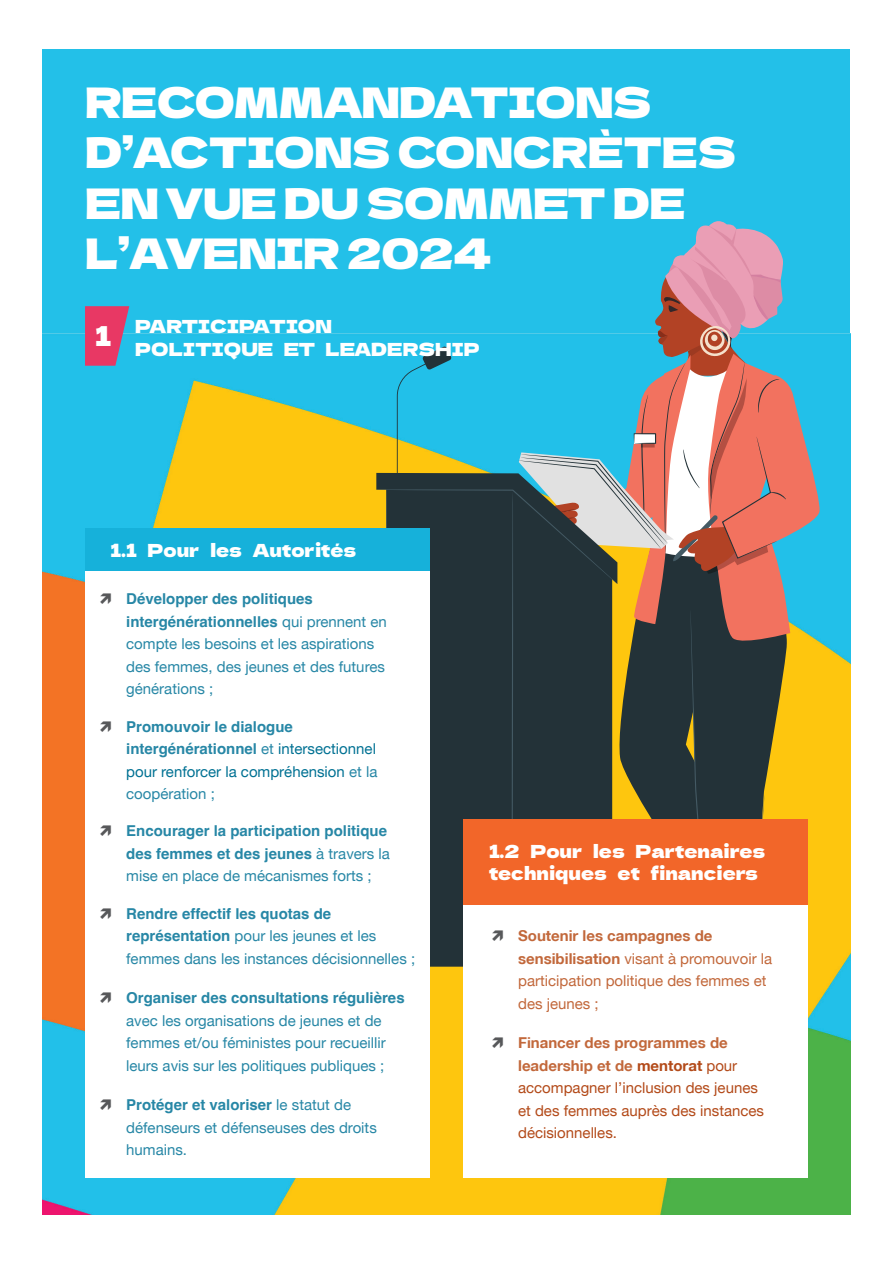
<style>
.page{position:relative;width:893px;height:1263px;background:#fff}
.page>*{position:absolute;margin:0;border:0;box-sizing:border-box;transform-origin:0 0}
.titre_1{font:42px/50.4px "Dela Gothic One";letter-spacing:-.02em;color:#fff}
.titre_2{font:27px "Dela Gothic One";color:#fff}
.titre_2-2{font:18px/22.5px "Dela Gothic One";color:#fff}
.t1{font:15px/22.5px "Helvetica Neue LT";color:#2787a6}
.t2{font:15px/22.5px "Helvetica Neue LT";color:#b34a19}
.t3{font:15px/22.5px "Helvetica Neue LT";color:#007193}
.t4{font:15px/22.5px "Helvetica Neue LT";color:#c2683b}
.t5{font:700 15px/22.5px "Helvetica";color:#2787a6}
.s1{font-family:"Helvetica";font-weight:700}
.s2{font-family:"Helvetica";font-weight:700;color:#2787a6}
.s3{color:#2787a6}
.s4{font-family:"Helvetica Neue LT";font-weight:400}
.s5{font-weight:700}
.s6{font-weight:700;color:#c2683b}
</style>
<div class="page">
<div style="left:43px;top:49px;width:807px;height:423px;background:#23c0e8"></div>
<img style="left:43px;top:380px;width:807px;height:834px">
<div style="left:85px;top:571px;width:344px;height:607px;background:#fff"></div>
<div style="left:463px;top:905px;width:345px;height:273px;background:#fff"></div>
<div style="left:85px;top:528px;width:344px;height:43px;background:#16b1da"></div>
<svg style="left:85px;top:306px;width:44px;height:60px;background:#c84d79"></svg>
<svg style="left:376px;top:221px;width:444px;height:746px"></svg>
<p class="titre_1" style="left:85px;top:74px;width:653px">RECOMMANDATIONS<br>D’ACTIONS CONCRÈTES<br>EN VUE DU SOMMET DE<br>L’AVENIR 2024</p>
<p class="titre_2" style="left:95px;top:315px;width:17px">1</p>
<p class="titre_2-2" style="left:135px;top:314px;width:346px">PARTICIPATION<br>POLITIQUE ET LEADERSHIP</p>
<p class="titre_2-2" style="left:111px;top:538px;width:247px">1.1 Pour les Autorités</p>
<p class="t1" style="left:126px;top:587px;width:262px"><span class="s1">Développer des politiques intergénérationnelles</span> qui prennent en compte les besoins et les aspirations des femmes, des jeunes et des futures générations ;</p>
<p class="t3" style="left:126px;top:715px;width:253px"><span class="s2">Promouvoir le dialogue intergénérationnel</span> <span class="s3">et</span> intersectionnel pour renforcer la compréhension <span class="s3">et la coopération ;</span></p>
<p class="t5" style="left:126px;top:821px;width:265px">Encourager la participation politique des femmes et des jeunes <span class="s4">à travers la mise en place de mécanismes forts ;</span></p>
<p class="t1" style="left:126px;top:902px;width:290px"><span class="s1">Rendre effectif les quotas de représentation</span> pour les jeunes et les femmes dans les instances décisionnelles ;</p>
<p class="t1" style="left:126px;top:986px;width:280px"><span class="s1">Organiser des consultations régulières </span>avec les organisations de jeunes et de femmes et/ou féministes pour recueillir leurs avis sur les politiques publiques ;</p>
<p class="t1" style="left:126px;top:1093px;width:252px"><span class="s1">Protéger et valoriser</span> le statut de défenseurs et défenseuses des droits humains.</p>
<p class="titre_2-2" style="left:489px;top:839px;width:278px">1.2 Pour les Partenaires techniques et financiers</p>
<p class="t4" style="left:518px;top:924px;width:256px"><span class="s5">Soutenir les campagnes de sensibilisation</span> visant à promouvoir la participation politique des femmes et des jeunes ;</p>
<p class="t2" style="left:518px;top:1031px;width:247px"><span class="s6">Financer des programmes de leadership et de</span> <span class="s5">mentorat</span> pour accompagner l’inclusion des jeunes et des femmes auprès des instances décisionnelles.</p>
</div>
